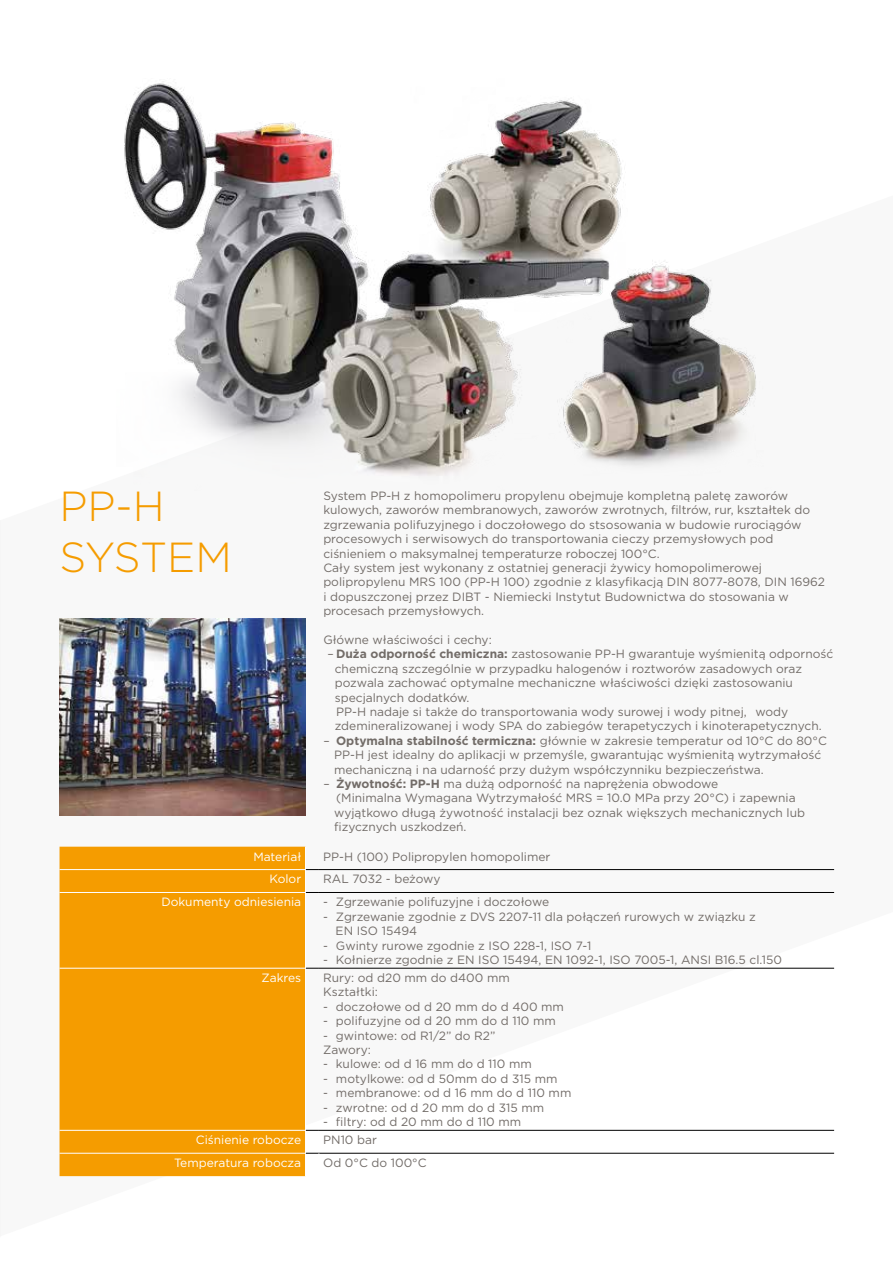
<style>
.page{position:relative;width:893px;height:1263px;background:#fff}
.page>*{position:absolute;margin:0;border:0;box-sizing:border-box;transform-origin:0 0}
.t1{font:300 42px/50.4px "Gotham";letter-spacing:-.01em;color:#f59c00}
.t2{font:12px/14.4px "Gotham";color:#726c68}
.t3{font:12px "Gotham";color:#fff}
.s1{font-weight:700}
</style>
<div class="page">
<img style="left:124px;top:81px;width:633px;height:397px">
<div style="left:60px;top:847px;width:245px;height:329px;background:#f59c00"></div>
<hr style="left:319px;top:869px;width:515px;height:1px;background:#000">
<hr style="left:319px;top:892px;width:515px;height:1px;background:#000">
<svg style="left:306px;top:968px;width:13px;height:1px"></svg>
<hr style="left:319px;top:968px;width:515px;height:1px;background:#000">
<hr style="left:319px;top:1130px;width:515px;height:1px;background:#000">
<hr style="left:319px;top:1153px;width:515px;height:1px;background:#000">
<hr style="left:60px;top:869px;width:246px;height:1px;background:#fff">
<svg style="left:305px;top:869px;width:14px;height:24px"></svg>
<hr style="left:60px;top:892px;width:246px;height:1px;background:#fff">
<hr style="left:60px;top:968px;width:246px;height:1px;background:#fff">
<hr style="left:60px;top:1130px;width:246px;height:1px;background:#fff">
<hr style="left:60px;top:1153px;width:246px;height:1px;background:#fff">
<svg style="left:305px;top:1130px;width:15px;height:24px"></svg>
<img style="left:60px;top:619px;width:245px;height:197px">
<h1 class="t1" style="left:60px;top:481px;width:174px">PP-H<br>SYSTEM</h1>
<p class="t2" style="left:323px;top:488px;width:503px">System PP-H z homopolimeru propylenu obejmuje kompletną paletę zaworów kulowych, zaworów membranowych, zaworów zwrotnych, filtrów, rur, kształtek do zgrzewania polifuzyjnego i doczołowego do stsosowania w budowie rurociągów procesowych i serwisowych do transportowania cieczy przemysłowych pod ciśnieniem o maksymalnej temperaturze roboczej 100°C.<br>Cały system jest wykonany z ostatniej generacji żywicy homopolimerowej polipropylenu MRS 100 (PP-H 100) zgodnie z klasyfikacją DIN 8077-8078, DIN 16962 i dopuszczonej przez DIBT - Niemiecki Instytut Budownictwa do stosowania w procesach przemysłowych.</p>
<p class="t2" style="left:323px;top:632px;width:170px">Główne właściwości i cechy:</p>
<p class="t2" style="left:335px;top:647px;width:500px;text-indent:-7px">– <span class="s1">Duża odporność chemiczna:</span> zastosowanie PP-H gwarantuje wyśmienitą odporność chemiczną szczególnie w przypadku halogenów i roztworów zasadowych oraz pozwala zachować optymalne mechaniczne właściwości dzięki zastosowaniu specjalnych dodatków.<br>PP-H nadaje si także do transportowania wody surowej i wody pitnej, wody zdemineralizowanej i wody SPA do zabiegów terapetyczych i kinoterapetycznych.</p>
<p class="t2" style="left:334px;top:733px;width:494px;text-indent:-11px">– <span class="s1">Optymalna stabilność termiczna:</span> głównie w zakresie temperatur od 10°C do 80°C<br>PP-H jest idealny do aplikacji w przemyśle, gwarantując wyśmienitą wytrzymałość mechaniczną i na udarność przy dużym współczynniku bezpieczeństwa.</p>
<p class="t2" style="left:334px;top:776px;width:472px;text-indent:-11px">– <span class="s1">Żywotność: PP-H</span> ma dużą odporność na naprężenia obwodowe<br>(Minimalna Wymagana Wytrzymałość MRS = 10.0 MPa przy 20°C) i zapewnia wyjątkowo długą żywotność instalacji bez oznak większych mechanicznych lub fizycznych uszkodzeń.</p>
<p class="t3" style="left:253px;top:848px;width:49px">Materiał</p>
<p class="t2" style="left:323px;top:849px;width:229px">PP-H (100) Polipropylen homopolimer</p>
<p class="t3" style="left:269px;top:871px;width:33px">Kolor</p>
<p class="t2" style="left:323px;top:872px;width:119px">RAL 7032 - beżowy</p>
<p class="t3" style="left:161px;top:894px;width:141px">Dokumenty odniesienia</p>
<p class="t2" style="left:323px;top:895px;width:228px">- Zgrzewanie polifuzyjne i doczołowe</p>
<p class="t2" style="left:336px;top:909px;width:422px;text-indent:-12px">- Zgrzewanie zgodnie z DVS 2207-11 dla połączeń rurowych w związku z<br>EN ISO 15494</p>
<p class="t2" style="left:323px;top:938px;width:270px">- Gwinty rurowe zgodnie z ISO 228-1, ISO 7-1</p>
<p class="t2" style="left:323px;top:952px;width:460px">- Kołnierze zgodnie z EN ISO 15494, EN 1092-1, ISO 7005-1, ANSI B16.5 cl.150</p>
<p class="t3" style="left:261px;top:970px;width:41px">Zakres</p>
<p class="t2" style="left:323px;top:970px;width:188px">Rury: od d20 mm do d400 mm<br>Kształtki:</p>
<p class="t2" style="left:323px;top:999px;width:242px">- doczołowe od d 20 mm do d 400 mm</p>
<p class="t2" style="left:323px;top:1013px;width:234px">- polifuzyjne od d 20 mm do d 110 mm</p>
<p class="t2" style="left:323px;top:1028px;width:174px">- gwintowe: od R1/2” do R2”<br>Zawory:</p>
<p class="t2" style="left:323px;top:1057px;width:210px">- kulowe: od d 16 mm do d 110 mm</p>
<p class="t2" style="left:323px;top:1071px;width:236px">- motylkowe: od d 50mm do d 315 mm</p>
<p class="t2" style="left:323px;top:1085px;width:250px">- membranowe: od d 16 mm do d 110 mm</p>
<p class="t2" style="left:323px;top:1100px;width:223px">- zwrotne: od d 20 mm do d 315 mm</p>
<p class="t2" style="left:323px;top:1114px;width:200px">- filtry: od d 20 mm do d 110 mm</p>
<p class="t3" style="left:196px;top:1132px;width:107px">Ciśnienie robocze</p>
<p class="t2" style="left:323px;top:1132px;width:55px">PN10 bar</p>
<p class="t3" style="left:174px;top:1155px;width:129px">Temperatura robocza</p>
<p class="t2" style="left:323px;top:1155px;width:105px">Od 0°C do 100°C</p>
</div>
